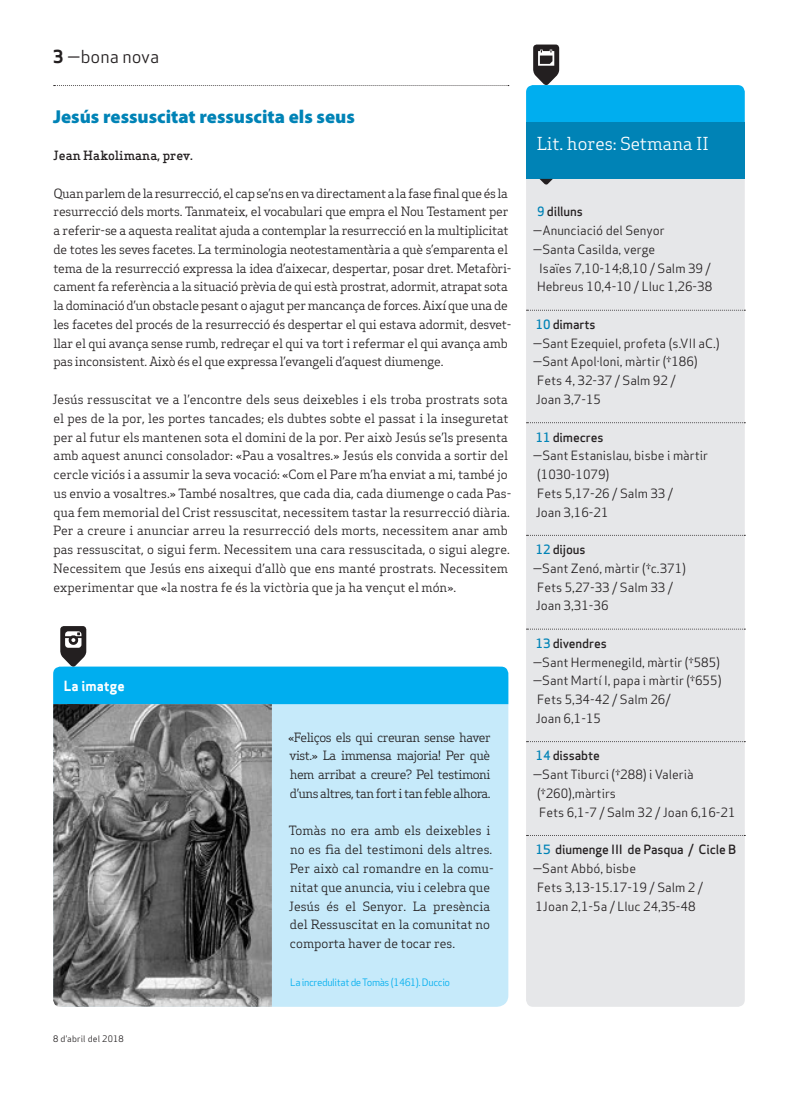
<style>
.page{position:relative;width:798px;height:1099px;background:#fff}
.page>*{position:absolute;margin:0;border:0;box-sizing:border-box;transform-origin:0 0}
.Titular_Petit{font:900 18.75px "Myriad Pro";color:#0083b6}
.Subtitol_Secció{font:17.5px "Apex Serif";color:#fff}
.Capçalera{font:17.5px "Apex Sans Book T";color:#231f20}
.Titular_Secció_Petit{font:13.75px "Apex Sans Bold T";color:#fff}
.Text_General{font:12.5px/18.8px "Apex Serif";color:#231f20}
.Text_General-2{font:12.5px/18.8px "Apex Serif";letter-spacing:-.02em;color:#231f20}
.Text_General-3{font:12.5px/18.8px "Apex Sans Book T";color:#231f20}
.Text_General-4{font:12.5px "Apex Sans Medium T";letter-spacing:-.01em;color:#231f20}
.Autors{font:500 12.5px "Apex Serif";color:#231f20}
.Credit_La_Imatge{font:10px "Apex Sans Book T";letter-spacing:-.04em;color:#00aeef}
.Data_Peu{font:8.75px "Apex Sans Book T";letter-spacing:.02em;color:#231f20}
.s1{font-family:"Apex Sans Bold T"}
.s2{color:#0083b6}
</style>
<div class="page">
<svg style="left:54px;top:85px;width:454px;height:1px"></svg>
<div style="left:526px;top:179px;width:218px;height:827px;background:#e6e7e9"></div>
<svg style="left:526px;top:310px;width:219px;height:1px"></svg>
<svg style="left:526px;top:422px;width:219px;height:1px"></svg>
<svg style="left:526px;top:535px;width:219px;height:1px"></svg>
<svg style="left:526px;top:628px;width:219px;height:1px"></svg>
<svg style="left:526px;top:741px;width:219px;height:1px"></svg>
<svg style="left:526px;top:835px;width:219px;height:1px"></svg>
<svg style="left:526px;top:45px;width:218px;height:78px"></svg>
<div style="left:526px;top:123px;width:218px;height:56px;background:#0083b6"></div>
<svg style="left:539px;top:179px;width:13px;height:6px"></svg>
<div style="left:53px;top:666px;width:455px;height:340px;background:#c6eafa;border-radius:11px"></div>
<img style="left:53px;top:710px;width:219px;height:296px">
<svg style="left:53px;top:626px;width:455px;height:84px"></svg>
<p class="Capçalera" style="left:53px;top:46px;width:107px"><span class="s1">3</span> —bona nova</p>
<p class="Titular_Petit" style="left:53px;top:104px;width:303px">Jesús ressuscitat ressuscita els seus</p>
<p class="Autors" style="left:53px;top:148px;width:141px">Jean Hakolimana, prev.</p>
<p class="Text_General-2" style="left:53px;top:183px;width:459px">Quan parlem de la resurrecció, el cap se’ns en va directament a la fase final que és la resurrecció dels morts. Tanmateix, el vocabulari que empra el Nou Testament per a referir-se a aquesta realitat ajuda a contemplar la resurrecció en la multiplicitat de totes les seves facetes. La terminologia neotestamentària a què s’emparenta el tema de la resurrecció expressa la idea d’aixecar, despertar, posar dret. Metafòri&shy;cament fa referència a la situació prèvia de qui està prostrat, adormit, atrapat sota la dominació d’un obstacle pesant o ajagut per mancança de forces. Així que una de les facetes del procés de la resurrecció és despertar el qui estava adormit, desvet&shy;llar el qui avança sense rumb, redreçar el qui va tort i refermar el qui avança amb pas inconsistent. Això és el que expressa l’evangeli d’aquest diumenge.</p>
<p class="Text_General" style="left:52px;top:390px;width:460px">Jesús ressuscitat ve a l’encontre dels seus deixebles i els troba prostrats sota el pes de la por, les portes tancades; els dubtes sobte el passat i la inseguretat per al futur els mantenen sota el domini de la por. Per això Jesús se’ls presenta amb aquest anunci consolador: «Pau a vosaltres.» Jesús els convida a sortir del cercle viciós i a assumir la seva vocació: «Com el Pare m’ha enviat a mi, també jo us envio a vosaltres.» També nosaltres, que cada dia, cada diumenge o cada Pas&shy;qua fem memorial del Crist ressuscitat, necessitem tastar la resurrecció diària.<br>Per a creure i anunciar arreu la resurrecció dels morts, necessitem anar amb pas ressuscitat, o sigui ferm. Necessitem una cara ressuscitada, o sigui alegre.<br>Necessitem que Jesús ens aixequi d’allò que ens manté prostrats. Necessitem experimentar que «la nostra fe és la victòria que ja ha vençut el món».</p>
<p class="Titular_Secció_Petit" style="left:64px;top:677px;width:62px">La imatge</p>
<p class="Data_Peu" style="left:53px;top:1032px;width:72px">8 d’abril del 2018</p>
<p class="Text_General-2" style="left:288px;top:727px;width:204px;text-align:justify">«Feliços els qui creuran sense haver vist.» La immensa majoria! Per què hem arribat a creure? Pel testimoni d’uns altres, tan fort i tan feble alhora.</p>
<p class="Text_General" style="left:289px;top:821px;width:206px">Tomàs no era amb els deixebles i no es fia del testimoni dels altres.<br>Per això cal romandre en la comu&shy;nitat que anuncia, viu i celebra que<br>Jesús és el Senyor. La presència del Ressuscitat en la comunitat no comporta haver de tocar res.</p>
<p class="Credit_La_Imatge" style="left:290px;top:975px;width:161px">La incredulitat de Tomàs (1461). Duccio</p>
<p class="Subtitol_Secció" style="left:536px;top:133px;width:174px">Lit. hores: Setmana II</p>
<p class="Text_General-4" style="left:537px;top:204px;width:47px"><span class="s2">9</span> dilluns</p>
<p class="Text_General-3" style="left:532px;top:221px;width:133px">—Anunciació del Senyor</p>
<p class="Text_General-3" style="left:532px;top:240px;width:124px">—Santa Casilda, verge</p>
<p class="Text_General-3" style="left:537px;top:258px;width:176px">Isaïes 7,10-14;8,10 / Salm 39 /<br>Hebreus 10,4-10 / Lluc 1,26-38</p>
<p class="Text_General-4" style="left:535px;top:316px;width:61px"><span class="s2">10</span> dimarts</p>
<p class="Text_General-3" style="left:532px;top:333px;width:188px">—Sant Ezequiel, profeta (s.VII aC.)</p>
<p class="Text_General-3" style="left:532px;top:352px;width:166px">—Sant Apol·loni, màrtir (†186)</p>
<p class="Text_General-3" style="left:537px;top:371px;width:140px">Fets 4, 32-37 / Salm 92 /</p>
<p class="Text_General-3" style="left:535px;top:390px;width:67px">Joan 3,7-15</p>
<p class="Text_General-4" style="left:535px;top:429px;width:69px"><span class="s2">11</span> dimecres</p>
<p class="Text_General-3" style="left:537px;top:446px;width:172px;text-indent:-4px">—Sant Estanislau, bisbe i màrtir (1030-1079)</p>
<p class="Text_General-3" style="left:537px;top:483px;width:138px">Fets 5,17-26 / Salm 33 /</p>
<p class="Text_General-3" style="left:535px;top:502px;width:74px">Joan 3,16-21</p>
<p class="Text_General-4" style="left:535px;top:541px;width:51px"><span class="s2">12</span> dijous</p>
<p class="Text_General-3" style="left:532px;top:558px;width:155px">—Sant Zenó, màrtir (†c.371)</p>
<p class="Text_General-3" style="left:537px;top:577px;width:138px">Fets 5,27-33 / Salm 33 /</p>
<p class="Text_General-3" style="left:535px;top:596px;width:74px">Joan 3,31-36</p>
<p class="Text_General-4" style="left:535px;top:635px;width:72px"><span class="s2">13</span> divendres</p>
<p class="Text_General-3" style="left:532px;top:652px;width:189px">—Sant Hermenegild, màrtir (†585)</p>
<p class="Text_General-3" style="left:532px;top:671px;width:190px">—Sant Martí I, papa i màrtir (†655)</p>
<p class="Text_General-3" style="left:537px;top:690px;width:135px">Fets 5,34-42 / Salm 26/</p>
<p class="Text_General-3" style="left:535px;top:708px;width:67px">Joan 6,1-15</p>
<p class="Text_General-4" style="left:535px;top:747px;width:66px"><span class="s2">14</span> dissabte</p>
<p class="Text_General-3" style="left:537px;top:765px;width:158px;text-indent:-4px">—Sant Tiburci (†288) i Valerià (†260),màrtirs</p>
<p class="Text_General-3" style="left:539px;top:802px;width:198px">Fets 6,1-7 / Salm 32 / Joan 6,16-21</p>
<p class="Text_General-4" style="left:535px;top:841px;width:202px"><span class="s2">15</span> diumenge III de Pasqua / Cicle B</p>
<p class="Text_General-3" style="left:532px;top:858px;width:105px">—Sant Abbó, bisbe</p>
<p class="Text_General-3" style="left:535px;top:877px;width:169px">Fets 3,13-15.17-19 / Salm 2 /<br>1Joan 2,1-5a / Lluc 24,35-48</p>
</div>
